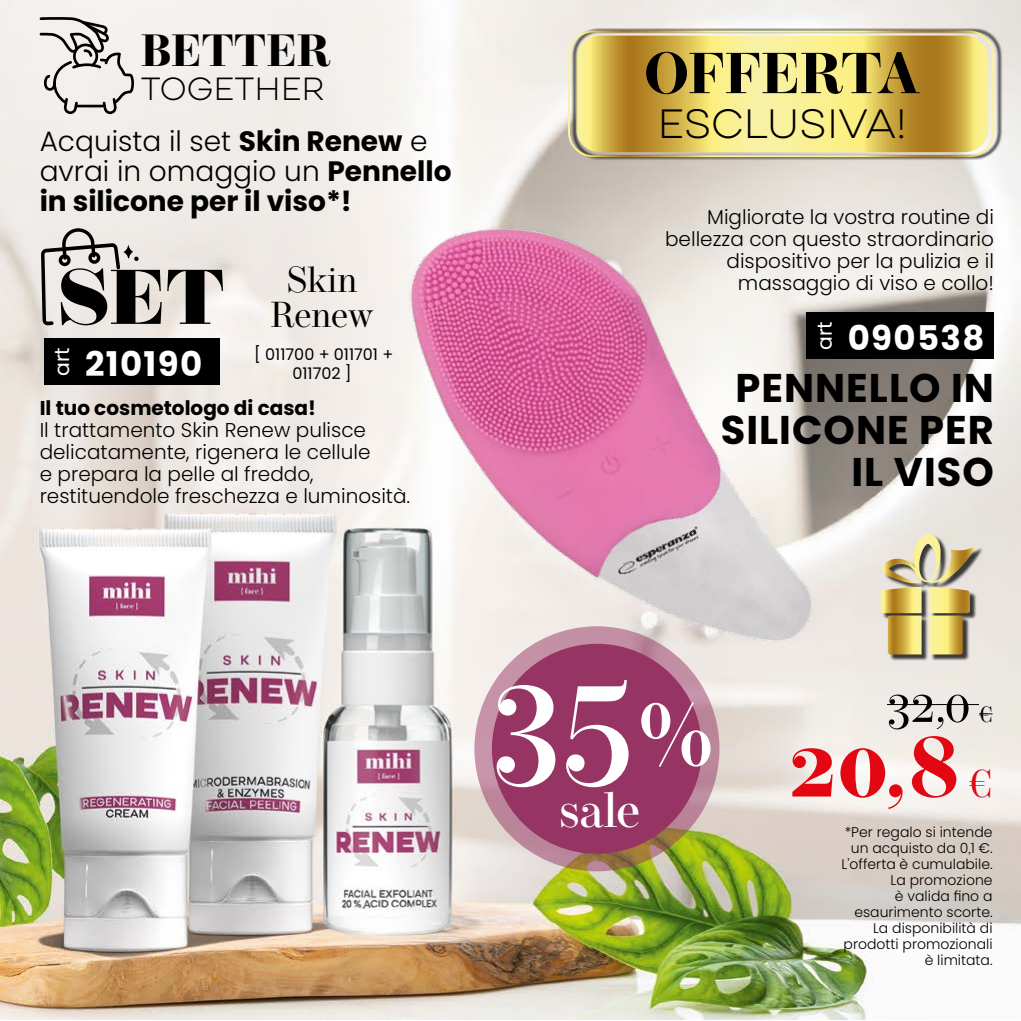
<style>
.page{position:relative;width:1021px;height:1021px;background:#fff}
.page>*{position:absolute;margin:0;border:0;box-sizing:border-box;transform-origin:0 0}
.t1{font:500 152.6px "Operetta 12";color:#fff}
.t2{font:700 92px "Operetta 12";color:#e30613}
.t3{font:700 57.4px "Operetta 12";letter-spacing:-.01em;color:#000}
.t4{font:52px "Operetta 12";color:#000}
.t5{font:500 49.4px "Operetta 12";color:#fff}
.t6{font:700 45px "Operetta 12";color:#000}
.t7{font:300 40.8px "Cardium A";color:#000}
.t8{font:700 40px/42px "Poppins";letter-spacing:.025em;color:#000;text-align:right}
.t9{font:36px/35.2px "Operetta 12";color:#000;text-align:center}
.t10{font:700 34px "Poppins";letter-spacing:.04em;color:#fff}
.t11{font:300 32px "Cardium A";color:#000}
.t12{font:700 28px/30px "Poppins";color:#000}
.t13{font:20.4px "Poppins";color:#fff}
.t14{font:300 20px/22px "Poppins";color:#000}
.t15{font:700 20px "Poppins";color:#000}
.t16{font:16px/19.2px "Poppins";color:#000;text-align:center}
.t17{font:300 14px/16px "Poppins";color:#000;text-align:right}
.s1{font-weight:300}
.s2{font-size:118.6px}
.s3{font-size:24px}
.s4{font-weight:400;font-size:42px}
</style>
<div class="page">
<img style="left:0;top:0;width:1020px;height:1019px">
<img style="left:329px;top:144px;width:559px;height:601px">
<svg style="left:474px;top:626px;width:245px;height:245px;background:#b98893"></svg>
<div style="left:492px;top:643px;width:210px;height:210px;background:#963464;border-radius:50%"></div>
<hr style="left:887px;top:704px;width:92px;height:1px;background:#000">
<svg style="left:979px;top:713px;width:13px;height:1px"></svg>
<div style="left:806px;top:312px;width:187px;height:47px;background:#000"></div>
<svg style="left:41px;top:228px;width:182px;height:97px;background:#a9a6a3"></svg>
<div style="left:44px;top:338px;width:176px;height:47px;background:#000"></div>
<div style="left:882px;top:535px;width:101px;height:125px;background:#000;opacity:.75"></div>
<svg style="left:880px;top:534px;width:96px;height:120px;background:#ccbd89"></svg>
<svg style="left:40px;top:17px;width:94px;height:97px;background:#cbc8c5"></svg>
<svg style="left:571px;top:28px;width:431px;height:132px;background:#dac36c"></svg>
<div style="left:568px;top:31px;width:425px;height:126px;border:2px solid #fff;border-radius:24px"></div>
<h3 class="t6" style="left:141px;top:24px;width:191px">BETTER</h3>
<h3 class="t11" style="left:141px;top:69px;width:186px">TOGETHER</h3>
<h3 class="t12" style="left:40px;top:126px;width:413px"><span class="s1">Acquista il set</span> Skin Renew <span class="s1">e avrai in omaggio un</span> Pennello in silicone per il viso*!</h3>
<p class="t13" style="left:50px;top:376px;width:30px;rotate:-90deg">art</p>
<h3 class="t10" style="left:85px;top:344px;width:119px">210190</h3>
<h3 class="t9" style="left:270px;top:262px;width:105px">Skin<br>Renew</h3>
<p class="t16" style="left:254px;top:344px;width:141px">[ 011700 + 011701 +<br>011702 ]</p>
<p class="t15" style="left:40px;top:397px;width:278px">Il tuo cosmetologo di casa!</p>
<p class="t14" style="left:40px;top:419px;width:372px">Il trattamento Skin Renew pulisce delicatamente, rigenera le cellule<br>e prepara la pelle al freddo, restituendole freschezza e luminosità.</p>
<h3 class="t3" style="left:644px;top:40px;width:278px">OFFERTA</h3>
<h3 class="t7" style="left:657px;top:98px;width:251px">ESCLUSIVA!</h3>
<p class="t14" style="left:665px;top:206px;width:330px;text-align:right">Migliorate la vostra routine di bellezza con questo straordinario dispositivo per la pulizia e il massaggio di viso e collo!</p>
<p class="t13" style="left:812px;top:350px;width:30px;rotate:-90deg">art</p>
<h3 class="t10" style="left:847px;top:318px;width:138px">090538</h3>
<h3 class="t8" style="left:720px;top:367px;width:275px">PENNELLO IN<br>SILICONE PER<br>IL VISO</h3>
<h1 class="t1" style="left:491px;top:623px;width:227px">35<span class="s2">%</span></h1>
<h3 class="t5" style="left:559px;top:780px;width:83px">sale</h3>
<h3 class="t4" style="left:887px;top:673px;width:107px">32,0 <span class="s3">€</span></h3>
<h2 class="t2" style="left:789px;top:711px;width:205px">20,8 <span class="s4">€</span></h2>
<p class="t17" style="left:841px;top:824px;width:153px">*Per regalo si intende un acquisto da 0,1 €.<br>L’offerta è cumulabile.<br>La promozione<br>è valida fino a esaurimento scorte.<br>La disponibilità di prodotti promozionali è limitata.</p>
</div>
